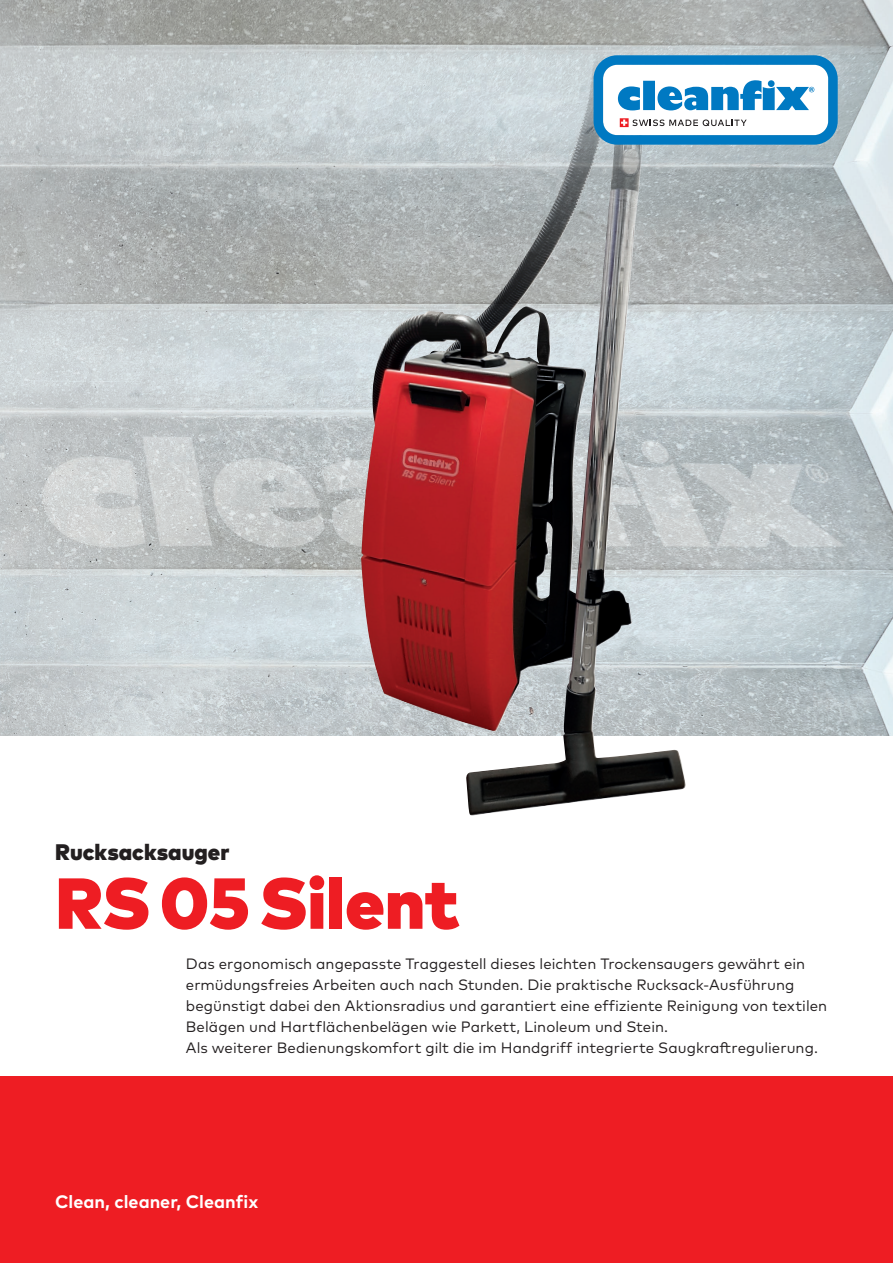
<style>
.page{position:relative;width:893px;height:1263px;background:#fff}
.page>*{position:absolute;margin:0;border:0;box-sizing:border-box;transform-origin:0 0}
.t1{font:900 72px "Mark W1 G";letter-spacing:-.005em;color:#ee1d23}
.t2{font:900 22.5px "Mark W1 G";color:#231f20}
.t3{font:700 18px "Mark W1 G";color:#fff}
.t4{font:15px/21px "Mark W1 G";letter-spacing:.005em;color:#231f20}
</style>
<div class="page">
<img style="left:0;top:0;width:893px;height:736px">
<div style="left:0;top:1076px;width:893px;height:187px;background:#ee1d23"></div>
<img style="left:550px;top:0;width:52px;height:211px">
<svg style="left:593px;top:55px;width:245px;height:90px"></svg>
<h2 class="t2" style="left:55px;top:834px;width:176px">Rucksacksauger</h2>
<h1 class="t1" style="left:55px;top:848px;width:406px">RS 05 Silent</h1>
<p class="t4" style="left:186px;top:952px;width:643px">Das ergonomisch angepasste Traggestell dieses leichten Trockensaugers gewährt ein ermüdungsfreies Arbeiten auch nach Stunden. Die praktische Rucksack-Ausführung begünstigt dabei den Aktionsradius und garantiert eine effiziente Reinigung von textilen Belägen und Hartflächenbelägen wie Parkett, Linoleum und Stein.<br>Als weiterer Bedienungskomfort gilt die im Handgriff integrierte Saugkraftregulierung.</p>
<p class="t3" style="left:55px;top:1187px;width:204px">Clean, cleaner, Cleanfix</p>
</div>
